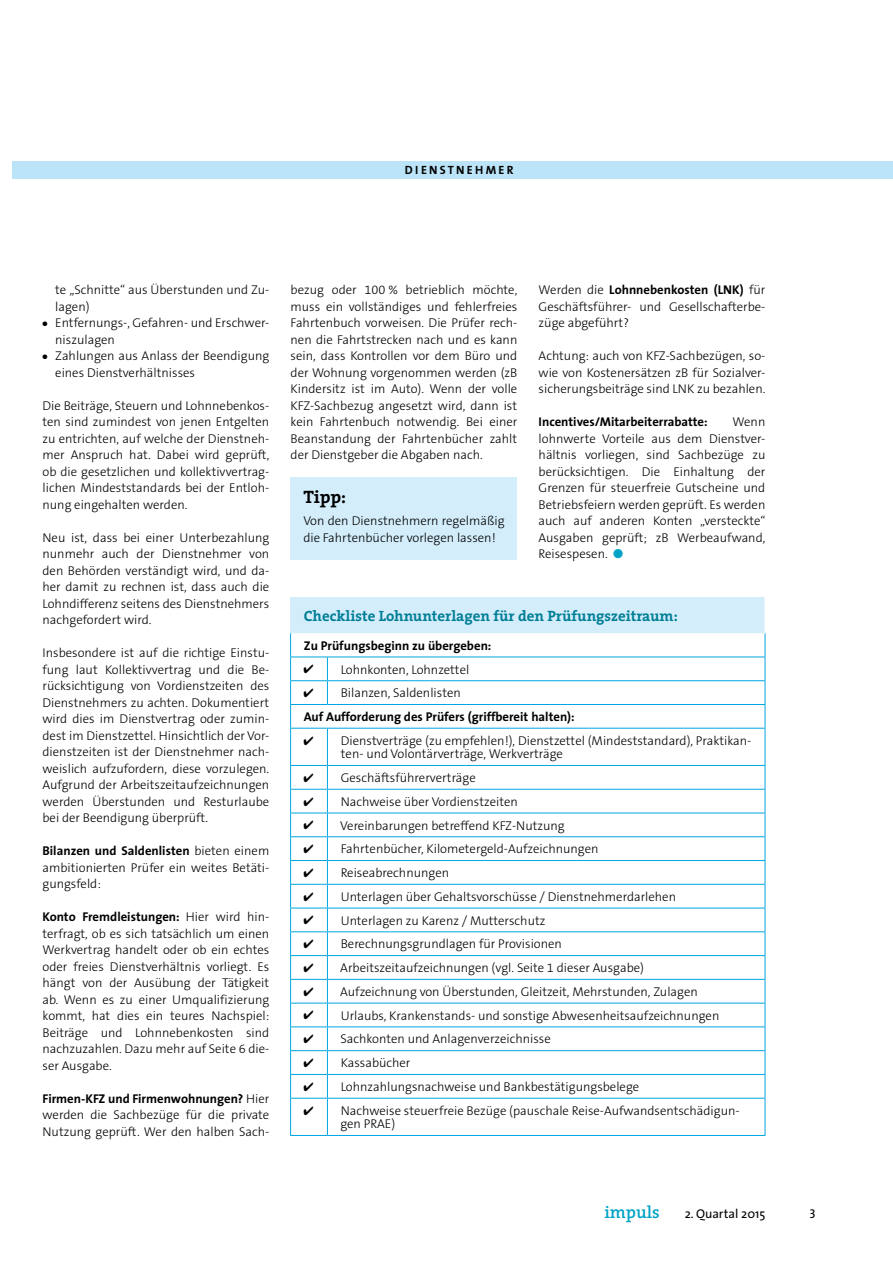
<style>
.page{position:relative;width:893px;height:1263px;background:#fff}
.page>*{position:absolute;margin:0;border:0;box-sizing:border-box;transform-origin:0 0}
.t1{font:700 18px "The Serif";color:#000}
.t2{font:600 17.25px "The Serif";color:#00a3c6}
.t3{font:700 15px "The Serif";color:#007e95}
.t4{font:300 12.75px/16.5px "The Sans B3";color:#000}
.t5{font:700 12.75px "The Sans";color:#000}
.t6{font:12.75px "The Sans";color:#000}
.t7{font:12.75px "The Sans Caps";color:#000}
.t8{font:12px "The Sans Bold Caps";letter-spacing:.19em;color:#000}
.s1{font-family:"The Sans B3";font-weight:300}
.s2{color:#00a3c6}
</style>
<div class="page">
<div style="left:13px;top:162px;width:880px;height:17px;background:#bce4f8"></div>
<div style="left:291px;top:597px;width:474px;height:36px;background:#d3edfb"></div>
<svg style="left:291px;top:633px;width:474px;height:502px"></svg>
<hr style="left:290px;top:680px;width:37px;height:1px;background:#00a6e1">
<hr style="left:327px;top:680px;width:438px;height:1px;background:#00a6e1">
<svg style="left:327px;top:658px;width:1px;height:46px"></svg>
<hr style="left:290px;top:728px;width:1px;height:37px;background:#00a6e1">
<hr style="left:327px;top:728px;width:1px;height:37px;background:#00a6e1">
<hr style="left:765px;top:728px;width:1px;height:37px;background:#00a6e1">
<hr style="left:290px;top:765px;width:37px;height:1px;background:#00a6e1">
<hr style="left:327px;top:765px;width:438px;height:1px;background:#00a6e1">
<hr style="left:290px;top:789px;width:37px;height:1px;background:#00a6e1">
<hr style="left:327px;top:789px;width:438px;height:1px;background:#00a6e1">
<hr style="left:290px;top:813px;width:37px;height:1px;background:#00a6e1">
<hr style="left:327px;top:813px;width:438px;height:1px;background:#00a6e1">
<hr style="left:290px;top:836px;width:37px;height:1px;background:#00a6e1">
<hr style="left:327px;top:836px;width:438px;height:1px;background:#00a6e1">
<hr style="left:290px;top:860px;width:37px;height:1px;background:#00a6e1">
<hr style="left:327px;top:860px;width:438px;height:1px;background:#00a6e1">
<hr style="left:290px;top:884px;width:37px;height:1px;background:#00a6e1">
<hr style="left:327px;top:884px;width:438px;height:1px;background:#00a6e1">
<hr style="left:290px;top:908px;width:37px;height:1px;background:#00a6e1">
<hr style="left:327px;top:908px;width:438px;height:1px;background:#00a6e1">
<hr style="left:290px;top:931px;width:37px;height:1px;background:#00a6e1">
<hr style="left:327px;top:931px;width:438px;height:1px;background:#00a6e1">
<hr style="left:290px;top:955px;width:37px;height:1px;background:#00a6e1">
<hr style="left:327px;top:955px;width:438px;height:1px;background:#00a6e1">
<hr style="left:290px;top:979px;width:37px;height:1px;background:#00a6e1">
<hr style="left:327px;top:979px;width:438px;height:1px;background:#00a6e1">
<hr style="left:290px;top:1003px;width:37px;height:1px;background:#00a6e1">
<hr style="left:327px;top:1003px;width:438px;height:1px;background:#00a6e1">
<hr style="left:290px;top:1026px;width:37px;height:1px;background:#00a6e1">
<hr style="left:327px;top:1026px;width:438px;height:1px;background:#00a6e1">
<hr style="left:290px;top:1050px;width:37px;height:1px;background:#00a6e1">
<hr style="left:327px;top:1050px;width:438px;height:1px;background:#00a6e1">
<hr style="left:290px;top:1074px;width:37px;height:1px;background:#00a6e1">
<svg style="left:290px;top:766px;width:1px;height:332px"></svg>
<hr style="left:327px;top:1074px;width:438px;height:1px;background:#00a6e1">
<svg style="left:327px;top:766px;width:1px;height:332px"></svg>
<svg style="left:765px;top:766px;width:1px;height:332px"></svg>
<hr style="left:290px;top:1098px;width:37px;height:1px;background:#00a6e1">
<hr style="left:290px;top:1098px;width:1px;height:37px;background:#00a6e1">
<hr style="left:327px;top:1098px;width:438px;height:1px;background:#00a6e1">
<hr style="left:327px;top:1098px;width:1px;height:37px;background:#00a6e1">
<hr style="left:765px;top:1098px;width:1px;height:37px;background:#00a6e1">
<hr style="left:290px;top:1135px;width:37px;height:1px;background:#00a6e1">
<hr style="left:327px;top:1135px;width:438px;height:1px;background:#00a6e1">
<hr style="left:290px;top:657px;width:37px;height:1px;background:#00a6e1">
<hr style="left:327px;top:657px;width:438px;height:1px;background:#00a6e1">
<hr style="left:290px;top:704px;width:37px;height:1px;background:#00a6e1">
<svg style="left:290px;top:633px;width:1px;height:95px"></svg>
<hr style="left:327px;top:704px;width:438px;height:1px;background:#00a6e1">
<svg style="left:765px;top:633px;width:1px;height:95px"></svg>
<hr style="left:290px;top:728px;width:37px;height:1px;background:#00a6e1">
<hr style="left:327px;top:728px;width:438px;height:1px;background:#00a6e1">
<hr style="left:290px;top:597px;width:1px;height:36px;background:#d3edfb">
<div style="left:291px;top:478px;width:226px;height:82px;background:#d3edfb"></div>
<p class="t8" style="left:405px;top:160px;width:110px">DIENSTNEHMER</p>
<p class="t4" style="left:55px;top:282px;width:216px">te „Schnitte“ aus Überstunden und Zu&shy;lagen)</p>
<p class="t4" style="left:55px;top:315px;width:216px;text-indent:-13px">● Entfernungs-, Gefahren- und Erschwer&shy;niszulagen</p>
<p class="t4" style="left:55px;top:348px;width:216px;text-indent:-13px">● Zahlungen aus Anlass der Beendigung eines Dienstverhältnisses</p>
<p class="t4" style="left:43px;top:398px;width:228px;text-align:justify">Die Beiträge, Steuern und Lohnnebenkos&shy;ten sind zumindest von jenen Entgelten zu entrichten, auf welche der Dienstneh&shy;mer Anspruch hat. Dabei wird geprüft, ob die gesetzlichen und kollektivvertrag&shy;lichen Mindeststandards bei der Entloh&shy;nung eingehalten werden.</p>
<p class="t4" style="left:43px;top:530px;width:228px;text-align:justify">Neu ist, dass bei einer Unterbezahlung nunmehr auch der Dienstnehmer von den Behörden verständigt wird, und da&shy;her damit zu rechnen ist, dass auch die Lohndifferenz seitens des Dienstnehmers nachgefordert wird.</p>
<p class="t4" style="left:43px;top:645px;width:228px;text-align:justify">Insbesondere ist auf die richtige Einstu&shy;fung laut Kollektivvertrag und die Be&shy;rücksichtigung von Vordienstzeiten des Dienstnehmers zu achten. Dokumentiert wird dies im Dienstvertrag oder zumin&shy;dest im Dienstzettel. Hinsichtlich der Vor&shy;dienstzeiten ist der Dienstnehmer nach&shy;weislich aufzufordern, diese vorzulegen.<br>Aufgrund der Arbeitszeitaufzeichnungen werden Überstunden und Resturlaube bei der Beendigung überprüft.</p>
<p class="t5" style="left:43px;top:840px;width:228px">Bilanzen und Saldenlisten <span class="s1">bieten einem</span></p>
<p class="t4" style="left:43px;top:860px;width:228px">ambitionierten Prüfer ein weites Betäti&shy;gungsfeld:</p>
<p class="t5" style="left:43px;top:906px;width:228px">Konto Fremdleistungen: <span class="s1">Hier wird hin-</span></p>
<p class="t4" style="left:43px;top:926px;width:228px;text-align:justify">terfragt, ob es sich tatsächlich um einen Werkvertrag handelt oder ob ein echtes oder freies Dienstverhältnis vorliegt. Es hängt von der Ausübung der Tätigkeit ab. Wenn es zu einer Umqualifizierung kommt, hat dies ein teures Nachspiel:<br>Beiträge und Lohnnebenkosten sind nachzuzahlen. Dazu mehr auf Seite 6 die&shy;ser Ausgabe.</p>
<p class="t5" style="left:43px;top:1088px;width:228px">Firmen-KFZ und Firmenwohnungen? <span class="s1">Hier</span></p>
<p class="t4" style="left:43px;top:1107px;width:228px">werden die Sachbezüge für die private<br>Nutzung geprüft. Wer den halben Sach-</p>
<p class="t4" style="left:291px;top:282px;width:228px;text-align:justify">bezug oder 100 % betrieblich möchte, muss ein vollständiges und fehlerfreies Fahrtenbuch vorweisen. Die Prüfer rech&shy;nen die Fahrtstrecken nach und es kann sein, dass Kontrollen vor dem Büro und der Wohnung vorgenommen werden (zB Kindersitz ist im Auto). Wenn der volle KFZ-Sachbezug angesetzt wird, dann ist kein Fahrtenbuch notwendig. Bei einer Beanstandung der Fahrtenbücher zahlt der Dienstgeber die Abgaben nach.</p>
<p class="t5" style="left:539px;top:279px;width:228px"><span class="s1">Werden die</span> Lohnnebenkosten (LNK) <span class="s1">für</span></p>
<p class="t4" style="left:539px;top:299px;width:228px">Geschäftsführer- und Gesellschafterbe&shy;züge abgeführt?</p>
<p class="t4" style="left:539px;top:348px;width:228px;text-align:justify">Achtung: auch von KFZ-Sachbezügen, so&shy;wie von Kostenersätzen zB für Sozialver&shy;sicherungsbeiträge sind LNK zu bezahlen.</p>
<p class="t5" style="left:539px;top:411px;width:171px">Incentives/Mitarbeiterrabatte:</p>
<p class="t4" style="left:539px;top:414px;width:228px;text-align:justify;text-indent:194px">Wenn lohnwerte Vorteile aus dem Dienstver&shy;hältnis vorliegen, sind Sachbezüge zu berücksichtigen. Die Einhaltung der Grenzen für steuerfreie Gutscheine und Betriebsfeiern werden geprüft. Es werden auch auf anderen Konten „versteckte“ Ausgaben geprüft; zB Werbeaufwand, Reisespesen. <span class="s2">●</span></p>
<h1 class="t1" style="left:303px;top:482px;width:44px">Tipp:</h1>
<p class="t4" style="left:303px;top:513px;width:203px">Von den Dienstnehmern regelmäßig die Fahrtenbücher vorlegen lassen!</p>
<p class="t3" style="left:304px;top:603px;width:376px">Checkliste Lohnunterlagen für den Prüfungszeitraum:</p>
<p class="t5" style="left:304px;top:635px;width:189px">Zu Prüfungsbeginn zu übergeben:</p>
<p class="t4" style="left:303px;top:661px;width:167px">✔ Lohnkonten, Lohnzettel</p>
<p class="t4" style="left:303px;top:685px;width:159px">✔ Bilanzen, Saldenlisten</p>
<p class="t5" style="left:304px;top:706px;width:273px">Auf Aufforderung des Prüfers (griffbereit halten):</p>
<p class="t4" style="left:341px;top:734px;width:412px;line-height:13.5px;text-indent:-37px">✔ Dienstverträge (zu empfehlen!), Dienstzettel (Mindeststandard), Praktikan&shy;ten- und Volontärverträge, Werkverträge</p>
<p class="t4" style="left:303px;top:770px;width:174px">✔ Geschäftsführerverträge</p>
<p class="t4" style="left:303px;top:794px;width:216px">✔ Nachweise über Vordienstzeiten</p>
<p class="t4" style="left:303px;top:817px;width:263px">✔ Vereinbarungen betreffend KFZ-Nutzung</p>
<p class="t4" style="left:303px;top:841px;width:297px">✔ Fahrtenbücher, Kilometergeld-Aufzeichnungen</p>
<p class="t4" style="left:303px;top:865px;width:147px">✔ Reiseabrechnungen</p>
<p class="t4" style="left:303px;top:889px;width:374px">✔ Unterlagen über Gehaltsvorschüsse / Dienstnehmerdarlehen</p>
<p class="t4" style="left:303px;top:912px;width:243px">✔ Unterlagen zu Karenz / Mutterschutz</p>
<p class="t4" style="left:303px;top:936px;width:260px">✔ Berechnungsgrundlagen für Provisionen</p>
<p class="t4" style="left:303px;top:960px;width:342px">✔ Arbeitszeitaufzeichnungen (vgl. Seite 1 dieser Ausgabe)</p>
<p class="t4" style="left:303px;top:984px;width:396px">✔ Aufzeichnung von Überstunden, Gleitzeit, Mehrstunden, Zulagen</p>
<p class="t4" style="left:303px;top:1008px;width:417px">✔ Urlaubs, Krankenstands- und sonstige Abwesenheitsaufzeichnungen</p>
<p class="t4" style="left:303px;top:1031px;width:249px">✔ Sachkonten und Anlagenverzeichnisse</p>
<p class="t4" style="left:303px;top:1055px;width:108px">✔ Kassabücher</p>
<p class="t4" style="left:303px;top:1079px;width:337px">✔ Lohnzahlungsnachweise und Bankbestätigungsbelege</p>
<p class="t4" style="left:340px;top:1104px;width:401px;line-height:13.5px;text-indent:-37px">✔ Nachweise steuerfreie Bezüge (pauschale Reise-Aufwandsentschädigun&shy;gen PRAE)</p>
<h2 class="t2" style="left:604px;top:1198px;width:57px">impuls</h2>
<p class="t6" style="left:685px;top:1203px;width:82px">2. Quartal 2015</p>
<p class="t7" style="left:809px;top:1203px;width:8px">3</p>
</div>
